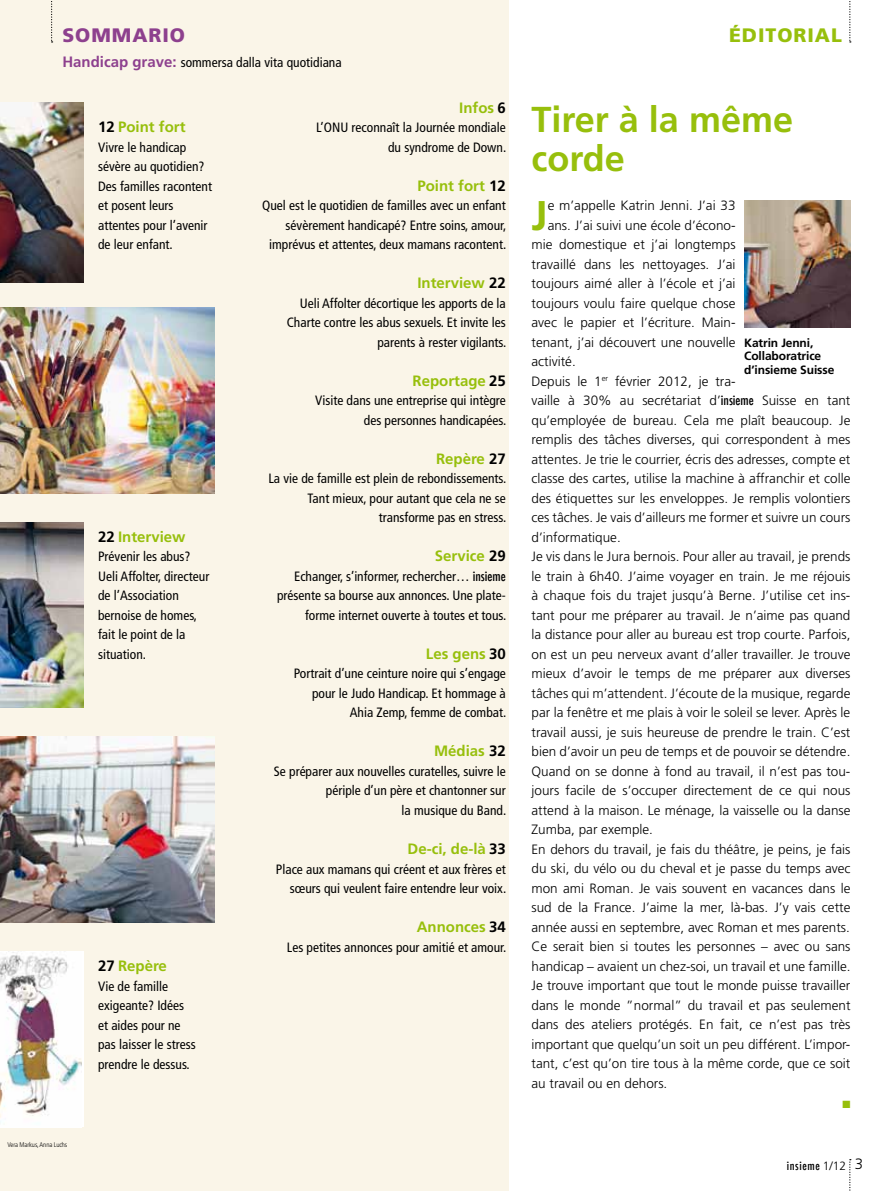
<style>
.page{position:relative;width:893px;height:1191px;background:#fff}
.page>*{position:absolute;margin:0;border:0;box-sizing:border-box;transform-origin:0 0}
.t1{font:700 41.4px "Frutiger LT Std";color:#97bf0c}
.t2{font:700 36px/39px "Frutiger LT Std";color:#97bf0c}
.t3{font:900 19.5px "Frutiger LT Std";letter-spacing:.05em;color:#97bf0c}
.t4{font:900 19.5px "Frutiger LT Std";letter-spacing:.05em;color:#8d408e}
.t5{font:700 15px "Frutiger LT Std";color:#97bf0c}
.t6{font:300 13.5px "Frutiger LT Std";color:#000}
.t7{font:condensed 13.5px/19.5px "Frutiger LT Std";color:#000;text-align:right}
.t8{font:700 12px/13.5px "Frutiger LT Std";letter-spacing:-.01em;color:#000}
.t9{font:500 condensed 12px "Futura";letter-spacing:.05em;color:#000}
.t10{font:10.5px "Zapf Dingbats ITC";color:#97bf0c}
.t11{font:300 condensed 6.75px "Frutiger LT Std";letter-spacing:-.01em;color:#000}
.s1{font-weight:700;font-stretch:normal;font-size:15px;color:#8d408e}
.s2{color:#000}
.s3{font-family:"Futura";font-weight:500}
.s4{font-family:"Futura";font-weight:500;font-stretch:condensed}
.s5{font-family:"Frutiger LT Std";font-weight:300;font-stretch:normal}
.s6{font-family:"Frutiger LT Std";font-weight:300;font-stretch:normal;font-size:15px}
</style>
<div class="page">
<svg style="left:849px;top:1159px;width:2px;height:32px"></svg>
<svg style="left:849px;top:1px;width:2px;height:42px"></svg>
<div style="left:0;top:0;width:509px;height:1191px;background:#faf5e8"></div>
<svg style="left:51px;top:1px;width:2px;height:42px"></svg>
<img style="left:0;top:522px;width:84px;height:186px">
<img style="left:0;top:308px;width:215px;height:185px">
<img style="left:0;top:102px;width:84px;height:181px">
<img style="left:0;top:737px;width:215px;height:185px">
<div style="left:0;top:951px;width:84px;height:176px;background:#fff"></div>
<img style="left:0;top:951px;width:81px;height:172px">
<img style="left:744px;top:200px;width:106px;height:128px">
<h3 class="t4" style="left:62px;top:23px;width:124px">SOMMARIO</h3>
<p class="t7" style="left:62px;top:53px;width:281px"><span class="s1">Handicap grave:</span> sommersa dalla vita quotidiana</p>
<p class="t5" style="left:98px;top:118px;width:89px"><span class="s2">12</span> Point fort</p>
<p class="t7" style="left:98px;top:137px;width:115px;text-align:left">Vivre le handicap sévère au quotidien?<br>Des familles racontent et posent leurs attentes pour l’avenir de leur enfant.</p>
<p class="t5" style="left:98px;top:528px;width:89px"><span class="s2">22</span> Interview</p>
<p class="t7" style="left:98px;top:547px;width:113px;text-align:left">Prévenir les abus?<br>Ueli Affolter, directeur de l’Association bernoise de homes, fait le point de la situation.</p>
<p class="t11" style="left:7px;top:1140px;width:62px">Vera Markus, Anna Luchs</p>
<p class="t5" style="left:98px;top:957px;width:70px"><span class="s2">27</span> Repère</p>
<p class="t7" style="left:98px;top:976px;width:99px;text-align:left">Vie de famille exigeante? Idées et aides pour ne pas laisser le stress prendre le dessus.</p>
<p class="t5" style="left:459px;top:99px;width:48px">Infos <span class="s2">6</span></p>
<p class="t7" style="left:316px;top:118px;width:191px">L’ONU reconnaît la Journée mondiale du syndrome de Down.</p>
<p class="t5" style="left:417px;top:177px;width:90px">Point fort <span class="s2">12</span></p>
<p class="t7" style="left:262px;top:196px;width:246px">Quel est le quotidien de familles avec un enfant sévèrement handicapé? Entre soins, amour, imprévus et attentes, deux mamans racontent.</p>
<p class="t5" style="left:417px;top:274px;width:90px">Interview <span class="s2">22</span></p>
<p class="t7" style="left:287px;top:293px;width:221px">Ueli Affolter décortique les apports de la<br>Charte contre les abus sexuels. Et invite les parents à rester vigilants.</p>
<p class="t5" style="left:413px;top:372px;width:95px">Reportage <span class="s2">25</span></p>
<p class="t7" style="left:315px;top:391px;width:193px">Visite dans une entreprise qui intègre des personnes handicapées.</p>
<p class="t5" style="left:436px;top:450px;width:71px">Repère <span class="s2">27</span></p>
<p class="t7" style="left:268px;top:469px;width:239px">La vie de famille est plein de rebondissements.<br>Tant mieux, pour autant que cela ne se transforme pas en stress.</p>
<p class="t5" style="left:435px;top:547px;width:72px">Service <span class="s2">29</span></p>
<p class="t7" style="left:277px;top:566px;width:231px">Echanger, s’informer, rechercher… <span class="s3">insieme </span>présente sa bourse aux annonces. Une plate&shy;forme internet ouverte à toutes et tous.</p>
<p class="t5" style="left:426px;top:645px;width:81px">Les gens <span class="s2">30</span></p>
<p class="t7" style="left:294px;top:664px;width:214px">Portrait d’une ceinture noire qui s’engage pour le Judo Handicap. Et hommage à<br>Ahia Zemp, femme de combat.</p>
<p class="t5" style="left:434px;top:742px;width:73px">Médias <span class="s2">32</span></p>
<p class="t7" style="left:274px;top:761px;width:234px">Se préparer aux nouvelles curatelles, suivre le périple d’un père et chantonner sur<br>la musique du Band.</p>
<p class="t5" style="left:408px;top:840px;width:100px">De-ci, de-là <span class="s2">33</span></p>
<p class="t7" style="left:276px;top:859px;width:232px">Place aux mamans qui créent et aux frères et sœurs qui veulent faire entendre leur voix.</p>
<p class="t5" style="left:417px;top:918px;width:91px">Annonces <span class="s2">34</span></p>
<p class="t7" style="left:287px;top:937px;width:221px">Les petites annonces pour amitié et amour.</p>
<h3 class="t3" style="left:729px;top:23px;width:114px">ÉDITORIAL</h3>
<h2 class="t2" style="left:531px;top:100px;width:263px">Tirer à la même corde</h2>
<h1 class="t1" style="left:531px;top:191px;width:18px">J</h1>
<p class="t6" style="left:548px;top:198px;width:189px">e m’appelle Katrin Jenni. J’ai 33</p>
<p class="t6" style="left:548px;top:217px;width:189px">ans. J’ai suivi une école d’écono-</p>
<p class="t6" style="left:531px;top:237px;width:206px">mie domestique et j’ai longtemps</p>
<p class="t6" style="left:531px;top:256px;width:206px">travaillé dans les nettoyages. J’ai</p>
<p class="t6" style="left:531px;top:276px;width:206px">toujours aimé aller à l’école et j’ai</p>
<p class="t6" style="left:531px;top:295px;width:206px">toujours voulu faire quelque chose</p>
<p class="t6" style="left:531px;top:315px;width:206px">avec le papier et l’écriture. Main-</p>
<p class="t6" style="left:531px;top:334px;width:206px">tenant, j’ai découvert une nouvelle</p>
<p class="t6" style="left:531px;top:354px;width:46px">activité.</p>
<p class="t6" style="left:531px;top:373px;width:206px">Depuis le 1<sup>er</sup> février 2012, je tra-</p>
<p class="t6" style="left:532px;top:393px;width:320px">vaille à 30% au secrétariat d’<span class="s4">insieme</span> Suisse en tant</p>
<p class="t6" style="left:532px;top:412px;width:320px">qu’employée de bureau. Cela me plaît beaucoup. Je</p>
<p class="t6" style="left:532px;top:432px;width:320px">remplis des tâches diverses, qui correspondent à mes</p>
<p class="t6" style="left:532px;top:451px;width:320px">attentes. Je trie le courrier, écris des adresses, compte et</p>
<p class="t6" style="left:532px;top:471px;width:320px">classe des cartes, utilise la machine à affranchir et colle</p>
<p class="t6" style="left:532px;top:490px;width:320px">des étiquettes sur les enveloppes. Je remplis volontiers</p>
<p class="t6" style="left:532px;top:510px;width:320px">ces tâches. Je vais d’ailleurs me former et suivre un cours</p>
<p class="t6" style="left:532px;top:529px;width:91px">d’informatique.</p>
<p class="t6" style="left:532px;top:549px;width:320px">Je vis dans le Jura bernois. Pour aller au travail, je prends</p>
<p class="t6" style="left:532px;top:568px;width:320px">le train à 6h40. J’aime voyager en train. Je me réjouis</p>
<p class="t6" style="left:532px;top:588px;width:320px">à chaque fois du trajet jusqu’à Berne. J’utilise cet ins-</p>
<p class="t6" style="left:532px;top:607px;width:320px">tant pour me préparer au travail. Je n’aime pas quand</p>
<p class="t6" style="left:532px;top:627px;width:320px">la distance pour aller au bureau est trop courte. Parfois,</p>
<p class="t6" style="left:532px;top:646px;width:320px">on est un peu nerveux avant d’aller travailler. Je trouve</p>
<p class="t6" style="left:532px;top:666px;width:320px">mieux d’avoir le temps de me préparer aux diverses</p>
<p class="t6" style="left:532px;top:685px;width:320px">tâches qui m’attendent. J’écoute de la musique, regarde</p>
<p class="t6" style="left:532px;top:705px;width:320px">par la fenêtre et me plais à voir le soleil se lever. Après le</p>
<p class="t6" style="left:532px;top:724px;width:320px">travail aussi, je suis heureuse de prendre le train. C’est</p>
<p class="t6" style="left:532px;top:744px;width:320px">bien d’avoir un peu de temps et de pouvoir se détendre.</p>
<p class="t6" style="left:532px;top:763px;width:320px">Quand on se donne à fond au travail, il n’est pas tou-</p>
<p class="t6" style="left:532px;top:783px;width:320px">jours facile de s’occuper directement de ce qui nous</p>
<p class="t6" style="left:532px;top:802px;width:320px">attend à la maison. Le ménage, la vaisselle ou la danse</p>
<p class="t6" style="left:532px;top:822px;width:123px">Zumba, par exemple.</p>
<p class="t6" style="left:532px;top:841px;width:320px">En dehors du travail, je fais du théâtre, je peins, je fais</p>
<p class="t6" style="left:532px;top:861px;width:320px">du ski, du vélo ou du cheval et je passe du temps avec</p>
<p class="t6" style="left:532px;top:880px;width:320px">mon ami Roman. Je vais souvent en vacances dans le</p>
<p class="t6" style="left:532px;top:900px;width:320px">sud de la France. J’aime la mer, là-bas. J’y vais cette</p>
<p class="t6" style="left:532px;top:919px;width:320px">année aussi en septembre, avec Roman et mes parents.</p>
<p class="t6" style="left:532px;top:939px;width:320px">Ce serait bien si toutes les personnes – avec ou sans</p>
<p class="t6" style="left:532px;top:958px;width:320px">handicap – avaient un chez-soi, un travail et une famille.</p>
<p class="t6" style="left:532px;top:978px;width:320px">Je trouve important que tout le monde puisse travailler</p>
<p class="t6" style="left:532px;top:997px;width:320px">dans le monde ”normal” du travail et pas seulement</p>
<p class="t6" style="left:532px;top:1017px;width:320px">dans des ateliers protégés. En fait, ce n’est pas très</p>
<p class="t6" style="left:532px;top:1036px;width:320px">important que quelqu’un soit un peu différent. L’impor-</p>
<p class="t6" style="left:532px;top:1056px;width:320px">tant, c’est qu’on tire tous à la même corde, que ce soit</p>
<p class="t6" style="left:532px;top:1075px;width:137px">au travail ou en dehors.</p>
<p class="t10" style="left:842px;top:1099px;width:9px">■</p>
<p class="t8" style="left:744px;top:336px;width:92px">Katrin Jenni,<br>Collaboratrice d’insieme Suisse</p>
<p class="t9" style="left:787px;top:1157px;width:78px">insieme <span class="s5">1/12</span> <span class="s6">3</span></p>
</div>
